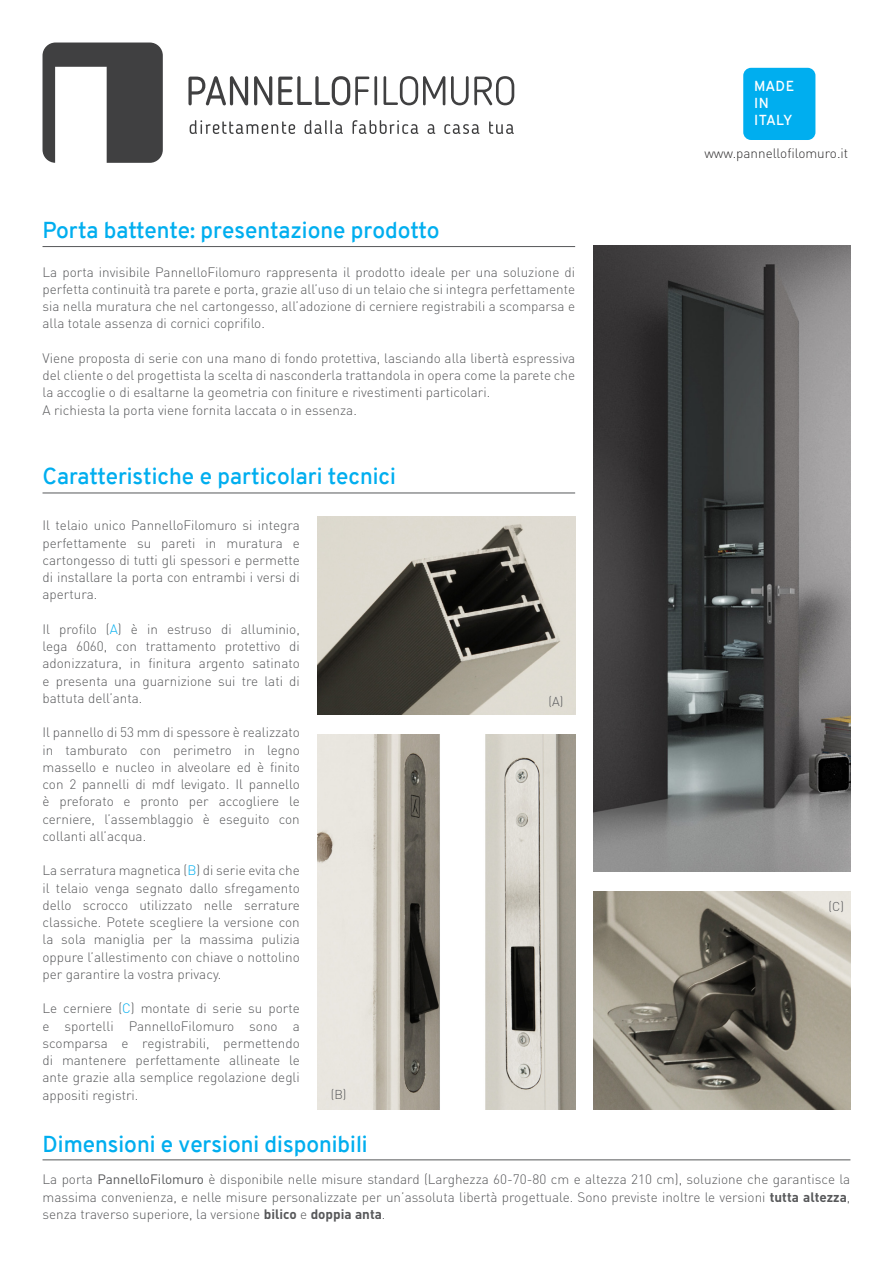
<style>
.page{position:relative;width:893px;height:1263px;background:#fff}
.page>*{position:absolute;margin:0;border:0;box-sizing:border-box;transform-origin:0 0}
.t1{font:600 22.5px "Overpass";color:#00aeef}
.t2{font:600 14.1px/17px "Overpass";letter-spacing:.01em;color:#fff}
.t3{font:300 13.5px/17.2px "DIN Pro";color:#57585a;text-align:justify}
.t4{font:300 13.5px "DIN Pro";color:#312f30}
.t5{font:300 12.75px "DIN Pro";color:#57585a}
.s1{color:#00aeef}
.s2{font-weight:400}
.s3{font-weight:700}
</style>
<div class="page">
<div style="left:743px;top:68px;width:72px;height:72px;background:#00aeef;border-radius:8px"></div>
<svg style="left:43px;top:43px;width:120px;height:120px"></svg>
<svg style="left:188px;top:76px;width:60px;height:29px"></svg>
<svg style="left:254px;top:76px;width:18px;height:29px"></svg>
<svg style="left:278px;top:76px;width:91px;height:29px"></svg>
<hr style="left:374px;top:76px;width:3px;height:29px;background:#404041">
<svg style="left:384px;top:76px;width:61px;height:29px"></svg>
<svg style="left:451px;top:76px;width:63px;height:29px"></svg>
<svg style="left:190px;top:120px;width:105px;height:14px"></svg>
<svg style="left:305px;top:120px;width:38px;height:14px"></svg>
<svg style="left:353px;top:120px;width:65px;height:14px"></svg>
<svg style="left:427px;top:124px;width:8px;height:10px"></svg>
<svg style="left:444px;top:124px;width:35px;height:10px"></svg>
<svg style="left:489px;top:121px;width:25px;height:13px"></svg>
<hr style="left:43px;top:493px;width:532px;height:1px;background:#57585a">
<img style="left:593px;top:246px;width:257px;height:626px">
<img style="left:318px;top:517px;width:257px;height:197px">
<img style="left:318px;top:735px;width:257px;height:375px">
<img style="left:593px;top:892px;width:257px;height:218px">
<hr style="left:43px;top:246px;width:532px;height:1px;background:#57585a">
<hr style="left:43px;top:1159px;width:807px;height:1px;background:#57585a">
<p class="t2" style="left:754px;top:78px;width:42px">MADE<br>IN<br>ITALY</p>
<p class="t1" style="left:43px;top:214px;width:399px">Porta battente: presentazione prodotto</p>
<p class="t3" style="left:43px;top:263px;width:534px">La porta invisibile PannelloFilomuro rappresenta il prodotto ideale per una soluzione di perfetta continuità tra parete e porta, grazie all’uso di un telaio che si integra perfettamente sia nella muratura che nel cartongesso, all’adozione di cerniere registrabili a scomparsa e alla totale assenza di cornici coprifilo.</p>
<p class="t3" style="left:43px;top:349px;width:534px">Viene proposta di serie con una mano di fondo protettiva, lasciando alla libertà espressiva del cliente o del progettista la scelta di nasconderla trattandola in opera come la parete che la accoglie o di esaltarne la geometria con finiture e rivestimenti particolari.</p>
<p class="t3" style="left:43px;top:401px;width:316px">A richiesta la porta viene fornita laccata o in essenza.</p>
<p class="t1" style="left:43px;top:460px;width:355px">Caratteristiche e particolari tecnici</p>
<p class="t3" style="left:43px;top:516px;width:259px">Il telaio unico PannelloFilomuro si integra perfettamente su pareti in muratura e cartongesso di tutti gli spessori e permette di installare la porta con entrambi i versi di apertura.</p>
<p class="t3" style="left:43px;top:620px;width:259px">Il profilo (<span class="s1">A</span>) è in estruso di alluminio, lega 6060, con trattamento protettivo di adonizzatura, in finitura argento satinato e presenta una guarnizione sui tre lati di battuta dell’anta.</p>
<p class="t3" style="left:43px;top:723px;width:259px">Il pannello di 53 mm di spessore è realizzato in tamburato con perimetro in legno massello e nucleo in alveolare ed è finito con 2 pannelli di mdf levigato. Il pannello è preforato e pronto per accogliere le cerniere, l’assemblaggio è eseguito con collanti all’acqua.</p>
<p class="t3" style="left:43px;top:861px;width:259px">La serratura magnetica (<span class="s1">B</span>) di serie evita che il telaio venga segnato dallo sfregamento dello scrocco utilizzato nelle serrature classiche. Potete scegliere la versione con la sola maniglia per la massima pulizia oppure l’allestimento con chiave o nottolino per garantire la vostra privacy.</p>
<p class="t3" style="left:43px;top:999px;width:259px">Le cerniere (<span class="s1">C</span>) montate di serie su porte e sportelli PannelloFilomuro sono a scomparsa e registrabili, permettendo di mantenere perfettamente allineate le ante grazie alla semplice regolazione degli appositi registri.</p>
<p class="t5" style="left:331px;top:1086px;width:17px">(B)</p>
<p class="t1" style="left:43px;top:1128px;width:327px">Dimensioni e versioni disponibili</p>
<p class="t5" style="left:548px;top:693px;width:16px">(A)</p>
<p class="t4" style="left:704px;top:144px;width:145px">www.pannellofilomuro.it</p>
<p class="t5" style="left:829px;top:898px;width:17px">(C)</p>
<p class="t3" style="left:43px;top:1170px;width:809px">La porta <span class="s2">PannelloFilomuro</span> è disponibile nelle misure standard (Larghezza 60-70-80 cm e altezza 210 cm), soluzione che garantisce la massima convenienza, e nelle misure personalizzate per un’assoluta libertà progettuale. Sono previste inoltre le versioni <span class="s3">tutta altezza</span>, senza traverso superiore, la versione <span class="s3">bilico</span> e <span class="s3">doppia anta</span>.</p>
</div>
